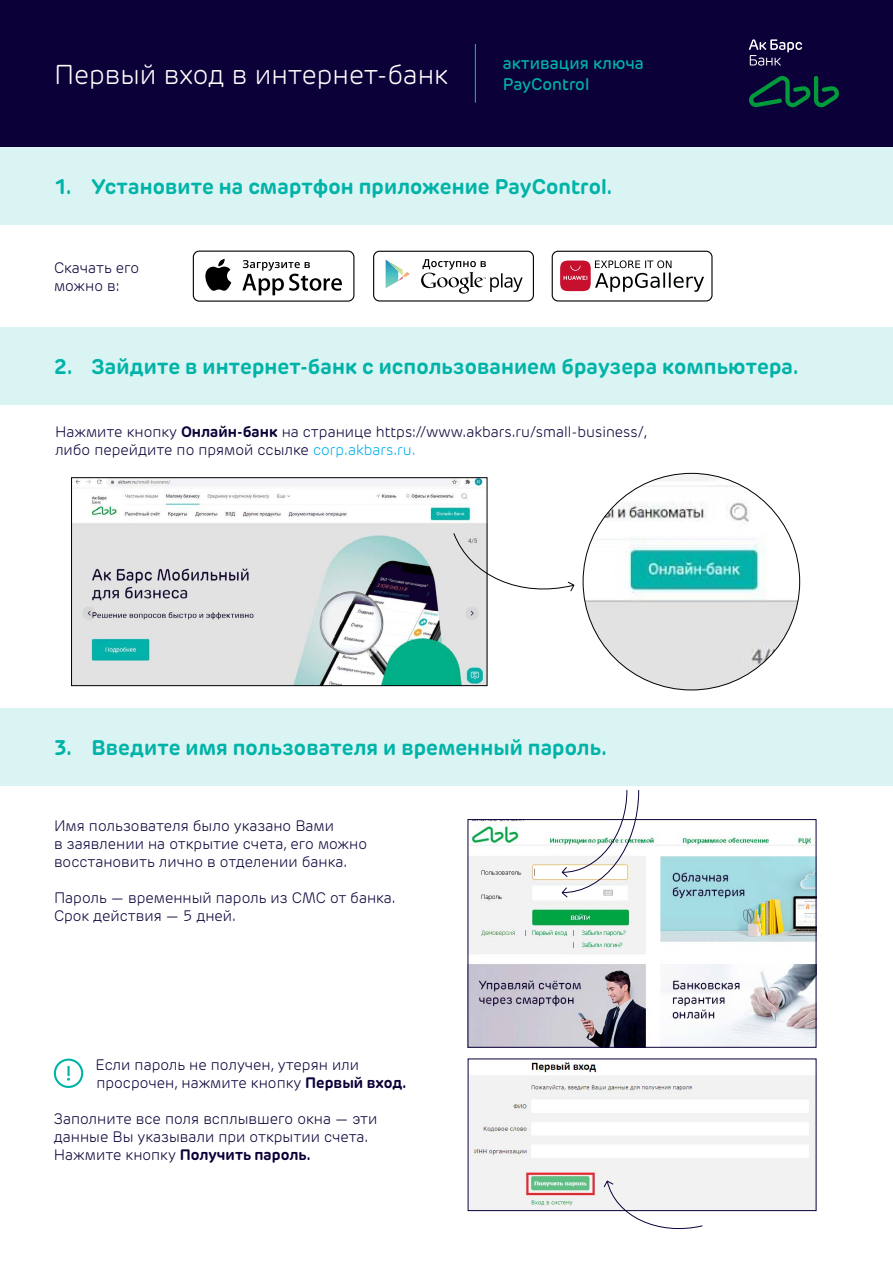
<style>
.page{position:relative;width:893px;height:1263px;background:#fff}
.page>*{position:absolute;margin:0;border:0;box-sizing:border-box;transform-origin:0 0}
.t1{font:300 27px "Rubrik New";color:#fff}
.t2{font:700 21px "Rubrik New";letter-spacing:.005em;color:#00b3a8}
.t3{font:500 16.65px "Rubrik New";color:#00b3a8}
.t4{font:300 15px/18px "Rubrik New";color:#0d0038}
.s1{font-weight:700}
.s2{color:#00aeef}
</style>
<div class="page">
<div style="left:0;top:147px;width:893px;height:77px;background:#d9f4f2"></div>
<div style="left:0;top:327px;width:893px;height:78px;background:#d9f4f2"></div>
<div style="left:193px;top:251px;width:161px;height:51px;border:1px solid #000;border-radius:6px"></div>
<svg style="left:205px;top:259px;width:26px;height:32px"></svg>
<svg style="left:242px;top:260px;width:100px;height:35px"></svg>
<div style="left:373px;top:251px;width:161px;height:51px;border:1px solid #000;border-radius:6px"></div>
<svg style="left:386px;top:260px;width:24px;height:28px"></svg>
<svg style="left:421px;top:259px;width:102px;height:35px"></svg>
<div style="left:552px;top:251px;width:160px;height:51px;border:1px solid #000;border-radius:6px"></div>
<svg style="left:595px;top:260px;width:109px;height:32px"></svg>
<div style="left:560px;top:261px;width:31px;height:30px;background:#c70f2e;border-radius:9px"></div>
<svg style="left:564px;top:266px;width:23px;height:14px"></svg>
<img style="left:73px;top:479px;width:412px;height:205px">
<div style="left:71px;top:477px;width:416px;height:209px;border:1px solid #000"></div>
<img style="left:583px;top:473px;width:217px;height:217px;border-radius:108px">
<svg style="left:453px;top:532px;width:122px;height:66px"></svg>
<img style="left:470px;top:1062px;width:344px;height:147px">
<svg style="left:603px;top:1180px;width:100px;height:50px"></svg>
<img style="left:470px;top:821px;width:344px;height:225px">
<div style="left:468px;top:819px;width:348px;height:229px;border:1px solid #0c0039"></div>
<svg style="left:561px;top:790px;width:78px;height:108px"></svg>
<div style="left:0;top:708px;width:893px;height:78px;background:#d9f4f2"></div>
<svg style="left:54px;top:1058px;width:29px;height:30px"></svg>
<div style="left:0;top:0;width:893px;height:147px;background:#0c0039"></div>
<svg style="left:749px;top:39px;width:53px;height:27px"></svg>
<svg style="left:749px;top:76px;width:90px;height:32px"></svg>
<hr style="left:475px;top:44px;width:1px;height:59px;background:#00b3a8">
<h1 class="t1" style="left:54px;top:58px;width:396px">Первый вход в интернет-банк</h1>
<p class="t3" style="left:503px;top:53px;width:143px">активация ключа</p>
<p class="t3" style="left:503px;top:74px;width:88px">PayControl</p>
<h2 class="t2" style="left:54px;top:173px;width:19px">1.</h2>
<h2 class="t2" style="left:92px;top:173px;width:522px">Установите на смартфон приложение PayControl.</h2>
<p class="t4" style="left:54px;top:259px;width:87px">Скачать его можно :в</p>
<h2 class="t2" style="left:54px;top:353px;width:20px">2.</h2>
<h2 class="t2" style="left:92px;top:353px;width:708px">Зайдите в интернет-банк с использованием браузера компьютера.</h2>
<p class="t4" style="left:55px;top:422px;width:594px">Нажмите кнопку <span class="s1">Онлайн-банк</span> на странице https://www.akbars.ru/small-business/, либо перейдите по прямой ссылке <span class="s2">corp.akbars.ru.</span></p>
<h2 class="t2" style="left:54px;top:734px;width:19px">3.</h2>
<h2 class="t2" style="left:92px;top:734px;width:517px">Введите имя пользователя и временный пароль.</h2>
<p class="t4" style="left:54px;top:817px;width:315px">Имя пользователя было указано Вами<br>в заявлении на открытие счета, его можно восстановить лично в отделении банка.</p>
<p class="t4" style="left:54px;top:889px;width:343px">Пароль — временный пароль из СМС от банка.<br>Срок действия — 5 дней.</p>
<p class="t4" style="left:96px;top:1056px;width:312px">Если пароль не получен, утерян или просрочен, нажмите кнопку <span class="s1">Первый вход.</span></p>
<p class="t4" style="left:54px;top:1110px;width:325px">Заполните все поля всплывшего окна — эти данные Вы указывали при открытии счета.<br>Нажмите кнопку <span class="s1">Получить пароль.</span></p>
</div>
